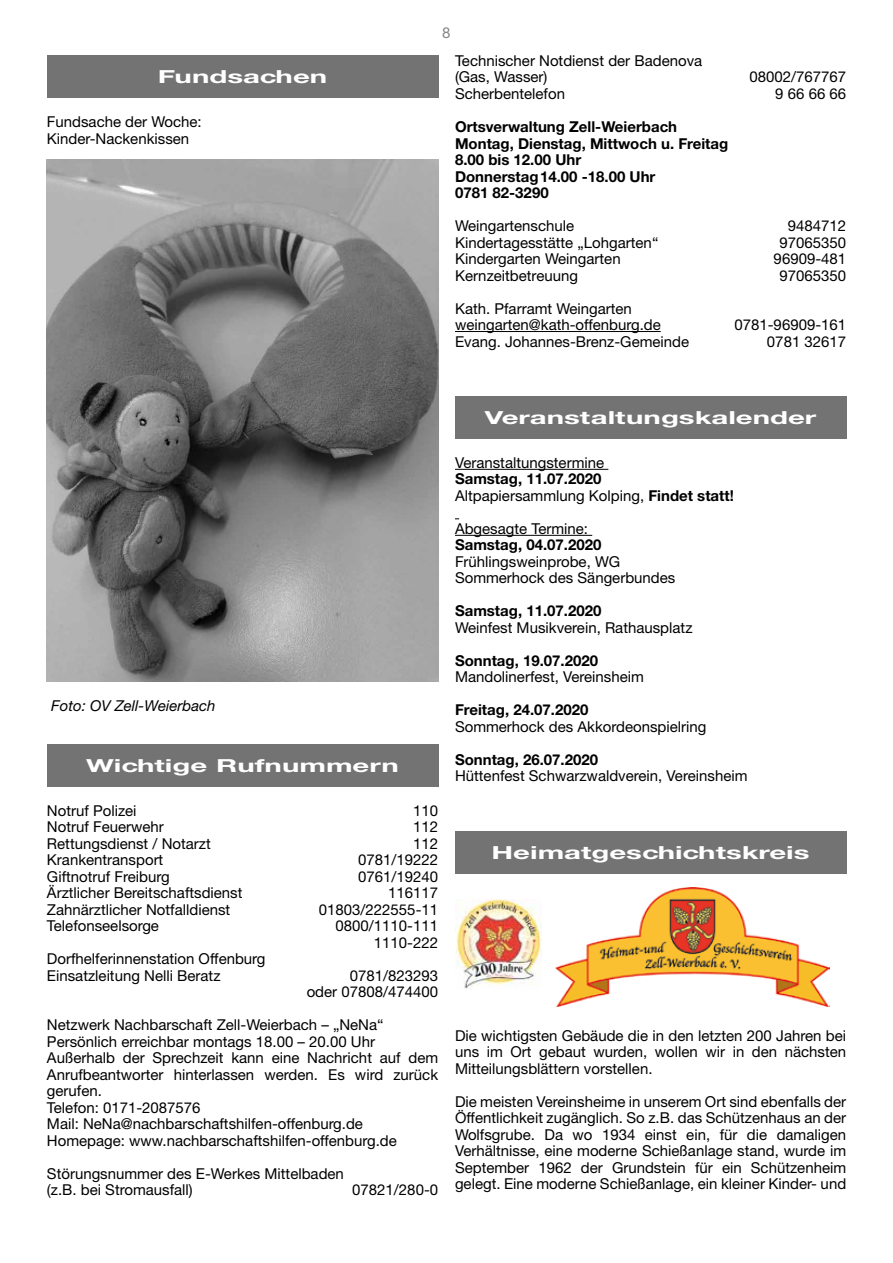
<style>
.page{position:relative;width:893px;height:1263px;background:#fff}
.page>*{position:absolute;margin:0;border:0;box-sizing:border-box;transform-origin:0 0}
.t1{font:700 18px "Helvetica Neue CE";color:#fff;scale:1.63 1}
.t2{font:15px/16.5px "Helvetica Neue LT Std";color:#000}
.t3{font:700 15px/16.5px "Helvetica Neue LT Std";color:#000}
.t4{font:italic 15px "Helvetica Neue LT Std";color:#000}
.t5{font:15px "Helvetica Neue LT Std";color:#878787}
.s1{font-weight:400}
</style>
<div class="page">
<div style="left:47px;top:55px;width:391px;height:43px;background:#737373"></div>
<img style="left:47px;top:160px;width:391px;height:522px">
<div style="left:47px;top:744px;width:391px;height:42px;background:#737373"></div>
<hr style="left:455px;top:331px;width:206px;height:1px;background:#000">
<hr style="left:455px;top:469px;width:153px;height:1px;background:#000">
<hr style="left:455px;top:535px;width:137px;height:1px;background:#000">
<div style="left:455px;top:396px;width:391px;height:42px;background:#737373"></div>
<div style="left:455px;top:831px;width:391px;height:42px;background:#737373"></div>
<img style="left:556px;top:887px;width:274px;height:119px">
<img style="left:455px;top:900px;width:86px;height:89px">
<p class="t1" style="left:158px;top:66px;width:105px">Fundsachen</p>
<p class="t2" style="left:47px;top:113px;width:156px">Fundsache der Woche:<br>Kinder-Nackenkissen</p>
<p class="t5" style="left:442px;top:24px;width:10px">8</p>
<p class="t2" style="left:455px;top:52px;width:249px">Technischer Notdienst der Badenova (Gas, Wasser)</p>
<p class="t2" style="left:749px;top:69px;width:98px">08002/767767</p>
<p class="t2" style="left:455px;top:85px;width:112px">Scherbentelefon</p>
<p class="t2" style="left:775px;top:85px;width:72px">9 66 66 66</p>
<p class="t3" style="left:455px;top:118px;width:275px">Ortsverwaltung Zell-Weierbach<br>Montag, Dienstag, Mittwoch u. Freitag<br>8.00 bis 12.00 Uhr<br>Donnerstag14.00 -18.00 Uhr<br>0781 82-3290</p>
<p class="t2" style="left:455px;top:217px;width:121px">Weingartenschule</p>
<p class="t2" style="left:788px;top:217px;width:60px">9484712</p>
<p class="t2" style="left:455px;top:234px;width:205px">Kindertagesstätte „Lohgarten“</p>
<p class="t2" style="left:779px;top:234px;width:68px">97065350</p>
<p class="t2" style="left:455px;top:250px;width:167px">Kindergarten Weingarten</p>
<p class="t2" style="left:774px;top:250px;width:74px">96909-481</p>
<p class="t2" style="left:455px;top:267px;width:125px">Kernzeitbetreuung</p>
<p class="t2" style="left:779px;top:267px;width:68px">97065350</p>
<p class="t2" style="left:455px;top:300px;width:207px">Kath. Pfarramt Weingarten weingarten@kath-offenburg.de</p>
<p class="t2" style="left:734px;top:316px;width:113px">0781-96909-161</p>
<p class="t2" style="left:455px;top:333px;width:236px">Evang. Johannes-Brenz-Gemeinde</p>
<p class="t2" style="left:767px;top:333px;width:81px">0781 32617</p>
<p class="t4" style="left:51px;top:697px;width:166px">Foto: OV Zell-Weierbach</p>
<p class="t1" style="left:86px;top:754px;width:193px">Wichtige Rufnummern</p>
<p class="t2" style="left:47px;top:802px;width:91px">Notruf Polizei</p>
<p class="t2" style="left:413px;top:802px;width:27px">110</p>
<p class="t2" style="left:47px;top:818px;width:118px">Notruf Feuerwehr</p>
<p class="t2" style="left:413px;top:818px;width:27px">112</p>
<p class="t2" style="left:47px;top:835px;width:165px">Rettungsdienst / Notarzt</p>
<p class="t2" style="left:413px;top:835px;width:27px">112</p>
<p class="t2" style="left:47px;top:851px;width:118px">Krankentransport</p>
<p class="t2" style="left:358px;top:851px;width:82px">0781/19222</p>
<p class="t2" style="left:47px;top:868px;width:124px">Giftnotruf Freiburg</p>
<p class="t2" style="left:358px;top:868px;width:82px">0761/19240</p>
<p class="t2" style="left:47px;top:884px;width:197px">Ärztlicher Bereitschaftsdienst</p>
<p class="t2" style="left:388px;top:884px;width:52px">116117</p>
<p class="t2" style="left:47px;top:901px;width:185px">Zahnärztlicher Notfalldienst</p>
<p class="t2" style="left:319px;top:901px;width:121px">01803/222555-11</p>
<p class="t2" style="left:47px;top:917px;width:114px">Telefonseelsorge</p>
<p class="t2" style="left:336px;top:917px;width:104px;text-align:right">0800/1110-111<br>1110-222</p>
<p class="t2" style="left:47px;top:950px;width:220px">Dorfhelferinnenstation Offenburg<br>Einsatzleitung Nelli Beratz</p>
<p class="t2" style="left:307px;top:967px;width:133px;text-align:right">0781/823293<br>oder 07808/474400</p>
<p class="t2" style="left:47px;top:1016px;width:393px">Netzwerk Nachbarschaft Zell-Weierbach – „NeNa“ Persönlich erreichbar montags 18.00 – 20.00 Uhr Außerhalb der Sprechzeit kann eine Nachricht auf dem Anrufbeantworter hinterlassen werden. Es wird zurück gerufen.<br>Telefon: 0171-2087576<br>Mail: NeNa@nachbarschaftshilfen-offenburg.de Homepage: www.nachbarschaftshilfen-offenburg.de</p>
<p class="t2" style="left:47px;top:1165px;width:299px">Störungsnummer des E-Werkes Mittelbaden (z.B. bei Stromausfall)</p>
<p class="t2" style="left:352px;top:1181px;width:87px">07821/280-0</p>
<p class="t1" style="left:485px;top:407px;width:205px">Veranstaltungskalender</p>
<p class="t2" style="left:455px;top:454px;width:151px">Veranstaltungstermine</p>
<p class="t3" style="left:455px;top:470px;width:280px">Samstag, 11.07.2020<br><span class="s1">Altpapiersammlung Kolping,</span> Findet statt!</p>
<p class="t2" style="left:455px;top:520px;width:135px">Abgesagte Termine:</p>
<p class="t3" style="left:455px;top:536px;width:148px">Samstag, 04.07.2020</p>
<p class="t2" style="left:455px;top:553px;width:222px">Frühlingsweinprobe, WG<br>Sommerhock des Sängerbundes</p>
<p class="t3" style="left:455px;top:602px;width:148px">Samstag, 11.07.2020</p>
<p class="t2" style="left:455px;top:619px;width:239px">Weinfest Musikverein, Rathausplatz</p>
<p class="t3" style="left:455px;top:652px;width:145px">Sonntag, 19.07.2020</p>
<p class="t2" style="left:455px;top:668px;width:190px">Mandolinerfest, Vereinsheim</p>
<p class="t3" style="left:455px;top:701px;width:135px">Freitag, 24.07.2020</p>
<p class="t2" style="left:455px;top:718px;width:253px">Sommerhock des Akkordeonspielring</p>
<p class="t3" style="left:455px;top:751px;width:145px">Sonntag, 26.07.2020</p>
<p class="t2" style="left:455px;top:767px;width:294px">Hüttenfest Schwarzwaldverein, Vereinsheim</p>
<p class="t1" style="left:492px;top:841px;width:197px">Heimatgeschichtskreis</p>
<p class="t2" style="left:455px;top:1027px;width:393px;text-align:justify">Die wichtigsten Gebäude die in den letzten 200 Jahren bei uns im Ort gebaut wurden, wollen wir in den nächsten Mitteilungsblättern vorstellen.</p>
<p class="t2" style="left:455px;top:1093px;width:393px;text-align:justify">Die meisten Vereinsheime in unserem Ort sind ebenfalls der Öffentlichkeit zugänglich. So z.B. das Schützenhaus an der Wolfsgrube. Da wo 1934 einst ein, für die damaligen Verhältnisse, eine moderne Schießanlage stand, wurde im September 1962 der Grundstein für ein Schützenheim gelegt. Eine moderne Schießanlage, ein kleiner Kinder- und</p>
</div>
